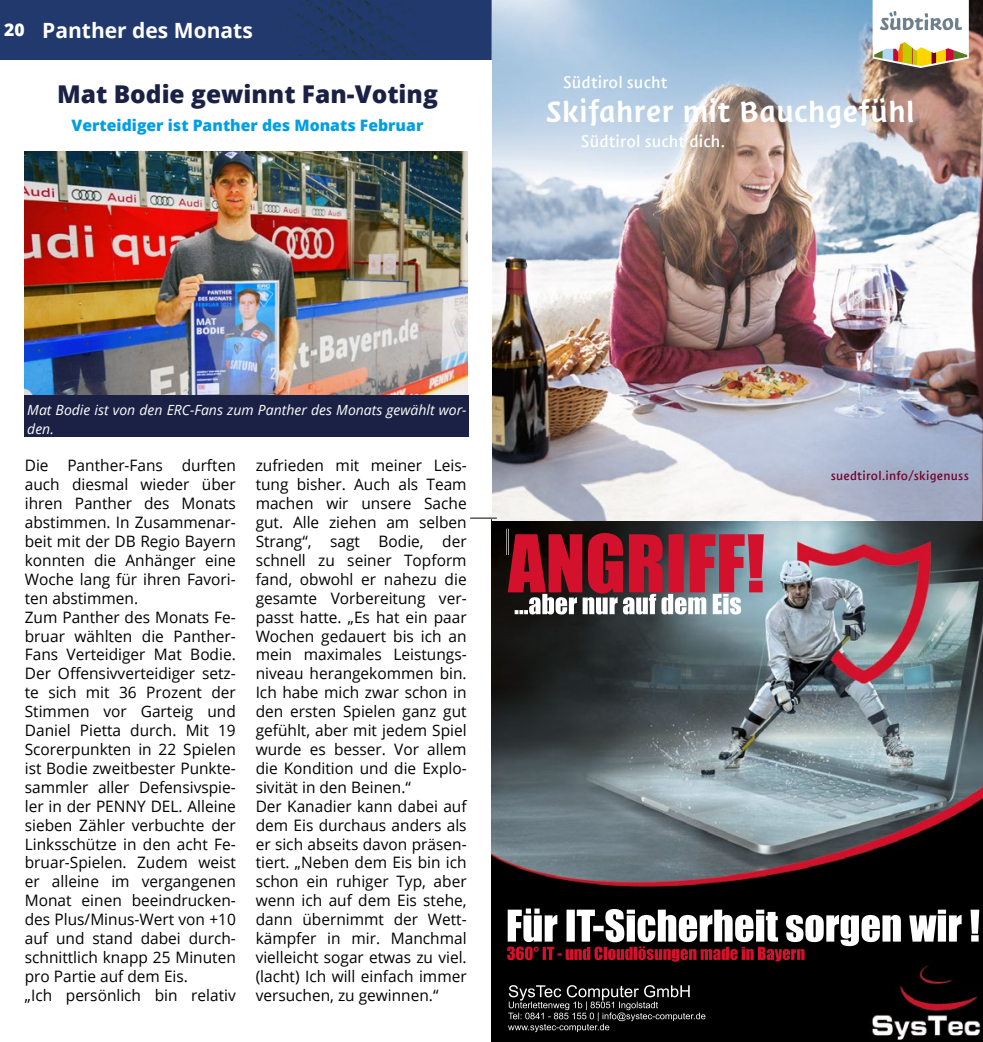
<style>
.page{position:relative;width:983px;height:1042px;background:#fff}
.page>*{position:absolute;margin:0;border:0;box-sizing:border-box;transform-origin:0 0}
.t1{font:33.77px "Suedtirol Pro";letter-spacing:-.005em;color:#fff}
.t2{font:800 24.5px "Open Sans";color:#1a2144}
.t3{font:700 21px "Open Sans";color:#fff}
.t4{font:17.85px "Suedtirol Next TT";letter-spacing:.005em;color:#fff}
.t5{font:800 17.5px "Open Sans";color:#fff}
.t6{font:15.75px/18.9px "Open Sans";color:#000}
.t7{font:800 15.75px "Open Sans";color:#009fe3}
.t8{font:italic 14px/18.9px "Open Sans";color:#fff}
.t9{font:13.3px "Suedtirol Next TT";letter-spacing:.015em;color:#70022b}
</style>
<div class="page">
<img style="left:0;top:0;width:492px;height:60px">
<img style="left:491px;top:519px;width:491px;height:523px">
<img style="left:492px;top:0;width:490px;height:520px">
<svg style="left:872px;top:0;width:96px;height:68px"></svg>
<hr style="left:470px;top:517px;width:26px;height:2px;background:#fff">
<hr style="left:506px;top:529px;width:2px;height:26px;background:#fff">
<svg style="left:470px;top:0;width:26px;height:1px"></svg>
<svg style="left:470px;top:518px;width:26px;height:1px"></svg>
<svg style="left:507px;top:529px;width:1px;height:26px"></svg>
<svg style="left:982px;top:529px;width:1px;height:26px"></svg>
<img style="left:25px;top:151px;width:443px;height:244px">
<div style="left:25px;top:395px;width:444px;height:42px;background:#1a2144"></div>
<p class="t5" style="left:4px;top:17px;width:22px">20</p>
<h3 class="t3" style="left:42px;top:15px;width:212px">Panther des Monats</h3>
<h2 class="t2" style="left:57px;top:75px;width:382px">Mat Bodie gewinnt Fan-Voting</h2>
<p class="t7" style="left:72px;top:113px;width:353px">Verteidiger ist Panther des Monats Februar</p>
<p class="t4" style="left:563px;top:72px;width:106px">Südtirol sucht</p>
<h1 class="t1" style="left:545px;top:92px;width:371px">Skifahrer mit Bauchgefühl</h1>
<p class="t4" style="left:580px;top:131px;width:145px">Südtirol sucht dich.</p>
<p class="t8" style="left:27px;top:400px;width:440px">Mat Bodie ist von den ERC-Fans zum Panther des Monats gewählt wor&shy;den.</p>
<p class="t6" style="left:25px;top:456px;width:212px">Die Panther-Fans durften auch diesmal wieder über ihren Panther des Monats abstimmen. In Zusammenar&shy;beit mit der DB Regio Bayern konnten die Anhänger eine<br>Woche lang für ihren Favori&shy;ten abstimmen.<br>Zum Panther des Monats Fe&shy;bruar wählten die Panther-<br>Fans Verteidiger Mat Bodie.<br>Der Offensivverteidiger setz&shy;te sich mit 36 Prozent der<br>Stimmen vor Garteig und<br>Daniel Pietta durch. Mit 19<br>Scorerpunkten in 22 Spielen ist Bodie zweitbester Punkte&shy;sammler aller Defensivspie&shy;ler in der PENNY DEL. Alleine sieben Zähler verbuchte der<br>Linksschütze in den acht Fe&shy;bruar-Spielen. Zudem weist er alleine im vergangenen<br>Monat einen beeindrucken&shy;des Plus/Minus-Wert von +10 auf und stand dabei durch&shy;schnittlich knapp 25 Minuten pro Partie auf dem Eis.<br>„Ich persönlich bin relativ</p>
<p class="t6" style="left:255px;top:456px;width:212px">zufrieden mit meiner Leis&shy;tung bisher. Auch als Team machen wir unsere Sache gut. Alle ziehen am selben<br>Strang“, sagt Bodie, der schnell zu seiner Topform fand, obwohl er nahezu die gesamte Vorbereitung ver&shy;passt hatte. „Es hat ein paar<br>Wochen gedauert bis ich an mein maximales Leistungs&shy;niveau herangekommen bin.<br>Ich habe mich zwar schon in den ersten Spielen ganz gut gefühlt, aber mit jedem Spiel wurde es besser. Vor allem die Kondition und die Explo&shy;sivität in den Beinen.“<br>Der Kanadier kann dabei auf dem Eis durchaus anders als er sich abseits davon präsen&shy;tiert. „Neben dem Eis bin ich schon ein ruhiger Typ, aber wenn ich auf dem Eis stehe, dann übernimmt der Wett&shy;kämpfer in mir. Manchmal vielleicht sogar etwas zu viel. (lacht) Ich will einfach immer versuchen, zu gewinnen.“</p>
<p class="t9" style="left:830px;top:468px;width:139px">suedtirol.info/skigenuss</p>
</div>
